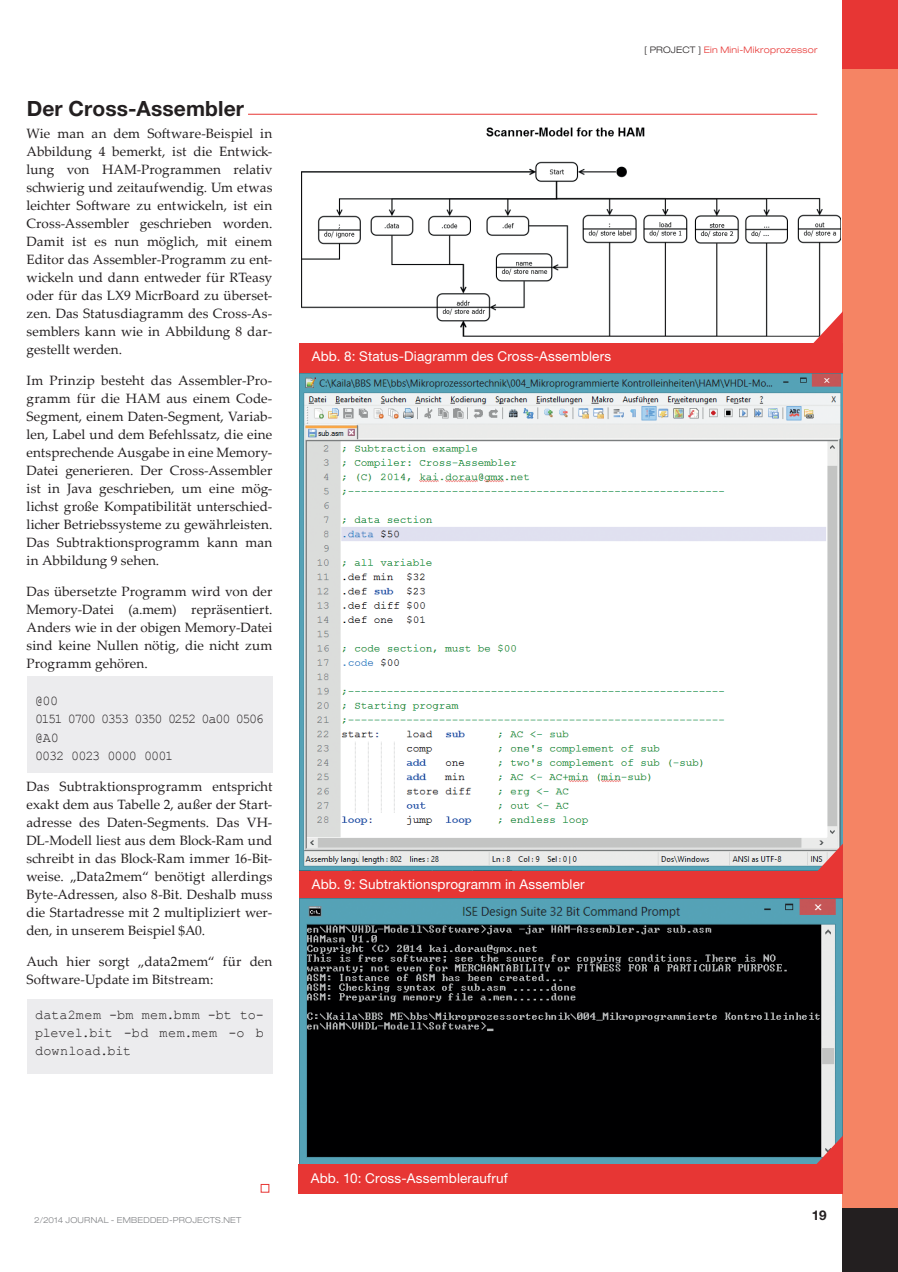
<style>
.page{position:relative;width:898px;height:1272px;background:#fff}
.page>*{position:absolute;margin:0;border:0;box-sizing:border-box;transform-origin:0 0}
.t1{font:700 21px "Helvetica Neue LT Std";letter-spacing:.005em;color:#231f20}
.t2{font:13.5px/18px "Palatino Linotype";letter-spacing:.005em;color:#231f20;text-align:justify}
.t3{font:13.5px "Helvetica Neue LT Std";letter-spacing:.01em;color:#fff}
.t4{font:13.5px/18px "Courier New";letter-spacing:-.04em;color:#231f20;text-align:justify}
.t5{font:13.5px/18.5px "Courier New";letter-spacing:-.1em;color:#231f20}
.t6{font:700 13.5px "Helvetica Neue LT Std";color:#231f20}
.t7{font:300 expanded 9px "Helvetica Neue LT Std";letter-spacing:.03em;color:#e73634}
.t8{font:300 expanded 8.25px "Helvetica Neue LT Std";letter-spacing:.025em;color:#808285}
.s1{color:#231f20}
</style>
<div class="page">
<div style="left:842px;top:68px;width:55px;height:1140px;background:#f58464"></div>
<div style="left:842px;top:0;width:55px;height:68px;background:#e73634"></div>
<div style="left:842px;top:1208px;width:55px;height:63px;background:#231f20"></div>
<div style="left:27px;top:999px;width:245px;height:75px;background:#ececee"></div>
<div style="left:27px;top:676px;width:245px;height:97px;background:#ececee"></div>
<hr style="left:248px;top:114px;width:569px;height:1px;background:#e73634">
<img style="left:301px;top:127px;width:539px;height:210px">
<div style="left:299px;top:343px;width:543px;height:30px;background:#e73634"></div>
<svg style="left:811px;top:311px;width:31px;height:32px"></svg>
<img style="left:299px;top:373px;width:543px;height:497px">
<div style="left:299px;top:870px;width:543px;height:30px;background:#e73634"></div>
<svg style="left:811px;top:843px;width:31px;height:28px"></svg>
<img style="left:299px;top:898px;width:543px;height:266px">
<div style="left:298px;top:1164px;width:544px;height:30px;background:#e73634"></div>
<svg style="left:811px;top:1135px;width:31px;height:29px"></svg>
<div style="left:261px;top:1183px;width:8px;height:9px;background:#fff;border:1px solid #e73634"></div>
<h1 class="t1" style="left:27px;top:95px;width:219px">Der Cross-Assembler</h1>
<p class="t2" style="left:27px;top:124px;width:247px">Wie man an dem Software-Beispiel in Abbildung 4 bemerkt, ist die Entwick&shy;lung von HAM-Programmen relativ schwierig und zeitaufwendig. Um etwas leichter Software zu entwickeln, ist ein Cross-Assembler geschrieben worden.<br>Damit ist es nun möglich, mit einem Editor das Assembler-Programm zu ent&shy;wickeln und dann entweder für RTeasy oder für das LX9 MicrBoard zu überset&shy;zen. Das Statusdiagramm des Cross-As&shy;semblers kann wie in Abbildung 8 dar&shy;gestellt werden.</p>
<p class="t2" style="left:27px;top:371px;width:247px">Im Prinzip besteht das Assembler-Pro&shy;gramm für die HAM aus einem Code-Segment, einem Daten-Segment, Variab&shy;len, Label und dem Befehlssatz, die eine entsprechende Ausgabe in eine Memory-Datei generieren. Der Cross-Assembler ist in Java geschrieben, um eine mög&shy;lichst große Kompatibilität unterschied&shy;licher Betriebssysteme zu gewährleisten.<br>Das Subtraktionsprogramm kann man in Abbildung 9 sehen.</p>
<p class="t2" style="left:27px;top:582px;width:247px">Das übersetzte Programm wird von der Memory-Datei (a.mem) repräsentiert.<br>Anders wie in der obigen Memory-Datei sind keine Nullen nötig, die nicht zum Programm gehören.</p>
<p class="t5" style="left:35px;top:690px;width:230px">@00<br>0151 0700 0353 0350 0252 0a00 0506 @A0<br>0032 0023 0000 0001</p>
<p class="t2" style="left:27px;top:776px;width:247px">Das Subtraktionsprogramm entspricht exakt dem aus Tabelle 2, außer der Start&shy;adresse des Daten-Segments. Das VH-DL-Modell liest aus dem Block-Ram und schreibt in das Block-Ram immer 16-Bit&shy;weise. „Data2mem“ benötigt allerdings Byte-Adressen, also 8-Bit. Deshalb muss die Startadresse mit 2 multipliziert wer&shy;den, in unserem Beispiel $A0.</p>
<p class="t2" style="left:27px;top:951px;width:247px">Auch hier sorgt „data2mem“ für den<br>Software-Update im Bitstream:</p>
<p class="t4" style="left:35px;top:1005px;width:230px">data2mem -bm mem.bmm -bt to&shy;plevel.bit -bd mem.mem -o b download.bit</p>
<p class="t7" style="left:643px;top:45px;width:175px"><span class="s1">[ PROJECT ]</span> Ein Mini-Mikroprozessor</p>
<p class="t3" style="left:311px;top:348px;width:301px">Abb. 8: Status-Diagramm des Cross-Assemblers</p>
<p class="t3" style="left:311px;top:875px;width:274px">Abb. 9: Subtraktionsprogramm in Assembler</p>
<p class="t3" style="left:310px;top:1169px;width:198px">Abb. 10: Cross-Assembleraufruf</p>
<p class="t8" style="left:34px;top:1214px;width:209px">2/2014 JOURNAL - EMBEDDED-PROJECTS.NET</p>
<p class="t6" style="left:811px;top:1206px;width:17px">19</p>
</div>
